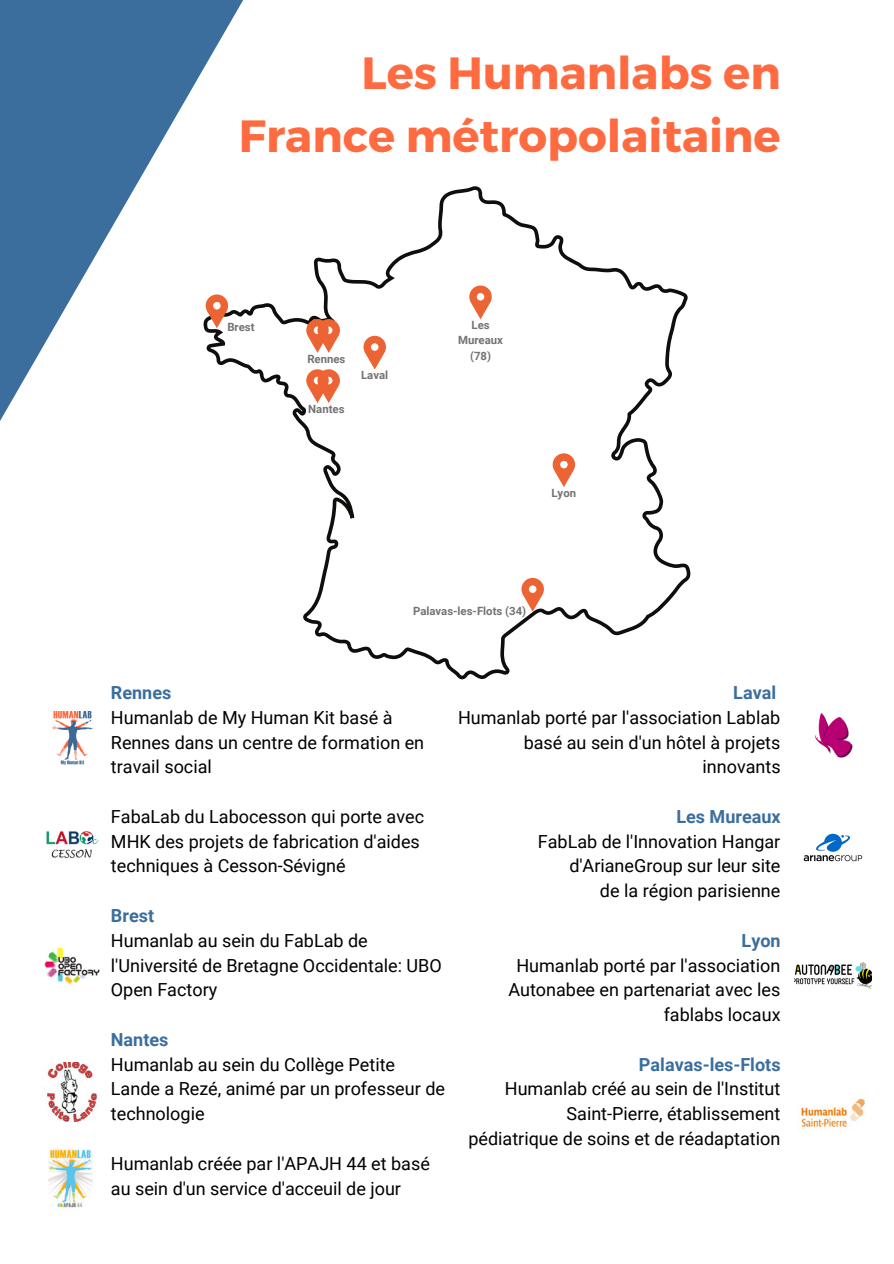
<style>
.page{position:relative;width:894px;height:1264px;background:#fff}
.page>*{position:absolute;margin:0;border:0;box-sizing:border-box;transform-origin:0 0}
.t1{font:700 45.15px "Montserrat";color:#ff6b40}
.t2{font:18px/24.8px "Roboto";color:#000}
.t3{font:700 18px "Roboto";color:#3b6e9d}
.t4{font:700 11.4px/15.3px "Roboto";color:#737373;text-align:center}
</style>
<div class="page">
<svg style="left:0;top:0;width:243px;height:421px;fill:#3b6e9d"></svg>
<img style="left:800px;top:1097px;width:65px;height:32px">
<img style="left:45px;top:947px;width:55px;height:38px">
<img style="left:48px;top:1149px;width:44px;height:59px">
<img style="left:803px;top:833px;width:60px;height:29px">
<img style="left:45px;top:1062px;width:54px;height:59px">
<img style="left:815px;top:713px;width:38px;height:45px">
<img style="left:794px;top:962px;width:77px;height:27px">
<img style="left:53px;top:712px;width:39px;height:53px">
<svg style="left:203px;top:186px;width:487px;height:493px"></svg>
<svg style="left:306px;top:319px;width:34px;height:34px"></svg>
<svg style="left:306px;top:369px;width:34px;height:34px"></svg>
<svg style="left:205px;top:294px;width:23px;height:34px"></svg>
<svg style="left:521px;top:578px;width:22px;height:33px"></svg>
<svg style="left:363px;top:336px;width:23px;height:33px"></svg>
<svg style="left:552px;top:453px;width:23px;height:34px"></svg>
<svg style="left:469px;top:285px;width:22px;height:34px"></svg>
<img style="left:46px;top:831px;width:53px;height:28px">
<p class="t1" style="left:361px;top:44px;width:420px">Les Humanlabs en</p>
<p class="t1" style="left:239px;top:107px;width:543px">France métropolaitaine</p>
<p class="t4" style="left:227px;top:320px;width:29px">Brest</p>
<p class="t4" style="left:458px;top:317px;width:46px">Les<br>Mureaux (78)</p>
<p class="t4" style="left:307px;top:351px;width:40px">Rennes</p>
<p class="t4" style="left:308px;top:401px;width:38px">Nantes</p>
<p class="t4" style="left:361px;top:368px;width:29px">Laval</p>
<p class="t4" style="left:551px;top:485px;width:26px">Lyon</p>
<p class="t4" style="left:413px;top:603px;width:115px">Palavas-les-Flots (34)</p>
<p class="t3" style="left:111px;top:682px;width:62px">Rennes</p>
<p class="t2" style="left:111px;top:705px;width:315px">Humanlab de My Human Kit basé à<br>Rennes dans un centre de formation en travail social</p>
<p class="t2" style="left:111px;top:804px;width:314px">FabaLab du Labocesson qui porte avec<br>MHK des projets de fabrication d'aides techniques à Cesson-Sévigné</p>
<p class="t3" style="left:111px;top:905px;width:45px">Brest</p>
<p class="t2" style="left:111px;top:928px;width:332px">Humanlab au sein du FabLab de l'Université de Bretagne Occidentale: UBO<br>Open Factory</p>
<p class="t3" style="left:111px;top:1029px;width:59px">Nantes</p>
<p class="t2" style="left:111px;top:1052px;width:335px">Humanlab au sein du Collège Petite<br>Lande a Rezé, animé par un professeur de technologie</p>
<p class="t2" style="left:111px;top:1151px;width:320px">Humanlab créée par l'APAJH 44 et basé au sein d'un service d'acceuil de jour</p>
<p class="t3" style="left:733px;top:682px;width:44px">Laval</p>
<p class="t2" style="left:458px;top:705px;width:324px">Humanlab porté par l'association Lablab</p>
<p class="t2" style="left:523px;top:730px;width:258px;text-align:right">basé au sein d'un hôtel à projets innovants</p>
<p class="t3" style="left:676px;top:806px;width:106px">Les Mureaux</p>
<p class="t2" style="left:537px;top:829px;width:244px;text-align:right">FabLab de l'Innovation Hangar d'ArianeGroup sur leur site</p>
<p class="t2" style="left:599px;top:878px;width:182px">de la région parisienne</p>
<p class="t3" style="left:741px;top:930px;width:41px">Lyon</p>
<p class="t2" style="left:508px;top:953px;width:273px;text-align:right">Humanlab porté par l'association<br>Autonabee en partenariat avec les fablabs locaux</p>
<p class="t3" style="left:638px;top:1053px;width:143px">Palavas-les-Flots</p>
<p class="t2" style="left:504px;top:1076px;width:277px">Humanlab créé au sein de l'Institut</p>
<p class="t2" style="left:566px;top:1101px;width:215px">Saint-Pierre, établissement</p>
<p class="t2" style="left:468px;top:1126px;width:313px">pédiatrique de soins et de réadaptation</p>
</div>
